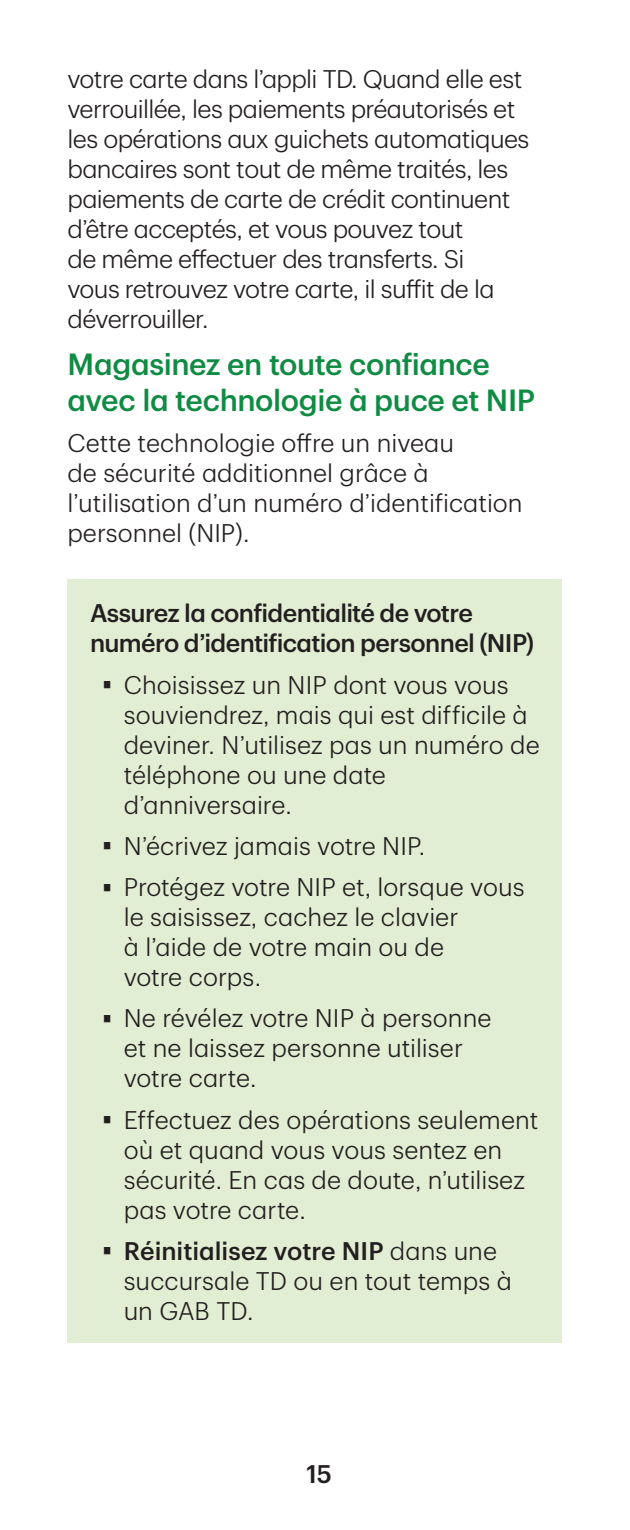
<style>
.page{position:relative;width:630px;height:1530px;background:#fff}
.page>*{position:absolute;margin:0;border:0;box-sizing:border-box;transform-origin:0 0}
.t1{font:500 30px/36px "TD Graphik";letter-spacing:-.015em;color:#108b43}
.t2{font:300 25px/30px "TD Graphik";letter-spacing:-.005em;color:#231f20}
.t3{font:300 25px/30px "TD Graphik";letter-spacing:-.025em;color:#231f20}
.t4{font:500 25px/30px "TD Graphik";letter-spacing:-.025em;color:#231f20}
.s1{font-family:"Titillium";font-weight:100}
.s2{font-weight:500}
</style>
<div class="page">
<div style="left:68px;top:579px;width:494px;height:763px;background:#e2eed3"></div>
<p class="t3" style="left:68px;top:62px;width:463px">votre carte dans l’appli TD. Quand elle est verrouillée, les paiements préautorisés et les opérations aux guichets automatiques bancaires sont tout de même traités, les paiements de carte de crédit continuent d’être acceptés, et vous pouvez tout<br>de même effectuer des transferts. Si<br>vous retrouvez votre carte, il suffit de la déverrouiller.</p>
<p class="t1" style="left:68px;top:344px;width:469px">Magasinez en toute confiance avec la technologie à puce et NIP</p>
<p class="t2" style="left:68px;top:426px;width:457px">Cette technologie offre un niveau<br>de sécurité additionnel grâce à l’utilisation d’un numéro d’identification personnel (NIP).</p>
<p class="t4" style="left:90px;top:596px;width:446px">Assurez la confidentialité de votre numéro d’identification personnel (NIP)</p>
<p class="t2" style="left:124px;top:668px;width:417px;text-indent:-22px"><span class="s1">•</span> Choisissez un NIP dont vous vous souviendrez, mais qui est difficile à deviner. N’utilisez pas un numéro de téléphone ou une date d’anniversaire.</p>
<p class="t2" style="left:101px;top:829px;width:326px"><span class="s1">•</span> N’écrivez jamais votre NIP.</p>
<p class="t2" style="left:124px;top:870px;width:402px;text-indent:-22px"><span class="s1">•</span> Protégez votre NIP et, lorsque vous le saisissez, cachez le clavier<br>à l’aide de votre main ou de<br>votre corps.</p>
<p class="t2" style="left:124px;top:1001px;width:369px;text-indent:-22px"><span class="s1">•</span> Ne révélez votre NIP à personne et ne laissez personne utiliser votre carte.</p>
<p class="t2" style="left:124px;top:1103px;width:416px;text-indent:-22px"><span class="s1">•</span> Effectuez des opérations seulement où et quand vous vous sentez en sécurité. En cas de doute, n’utilisez pas votre carte.</p>
<p class="t2" style="left:124px;top:1234px;width:390px;text-indent:-22px"><span class="s1">•</span> <span class="s2">Réinitialisez votre NIP</span> dans une succursale TD ou en tout temps à un GAB TD.</p>
<p class="t4" style="left:306px;top:1457px;width:27px">15</p>
</div>
